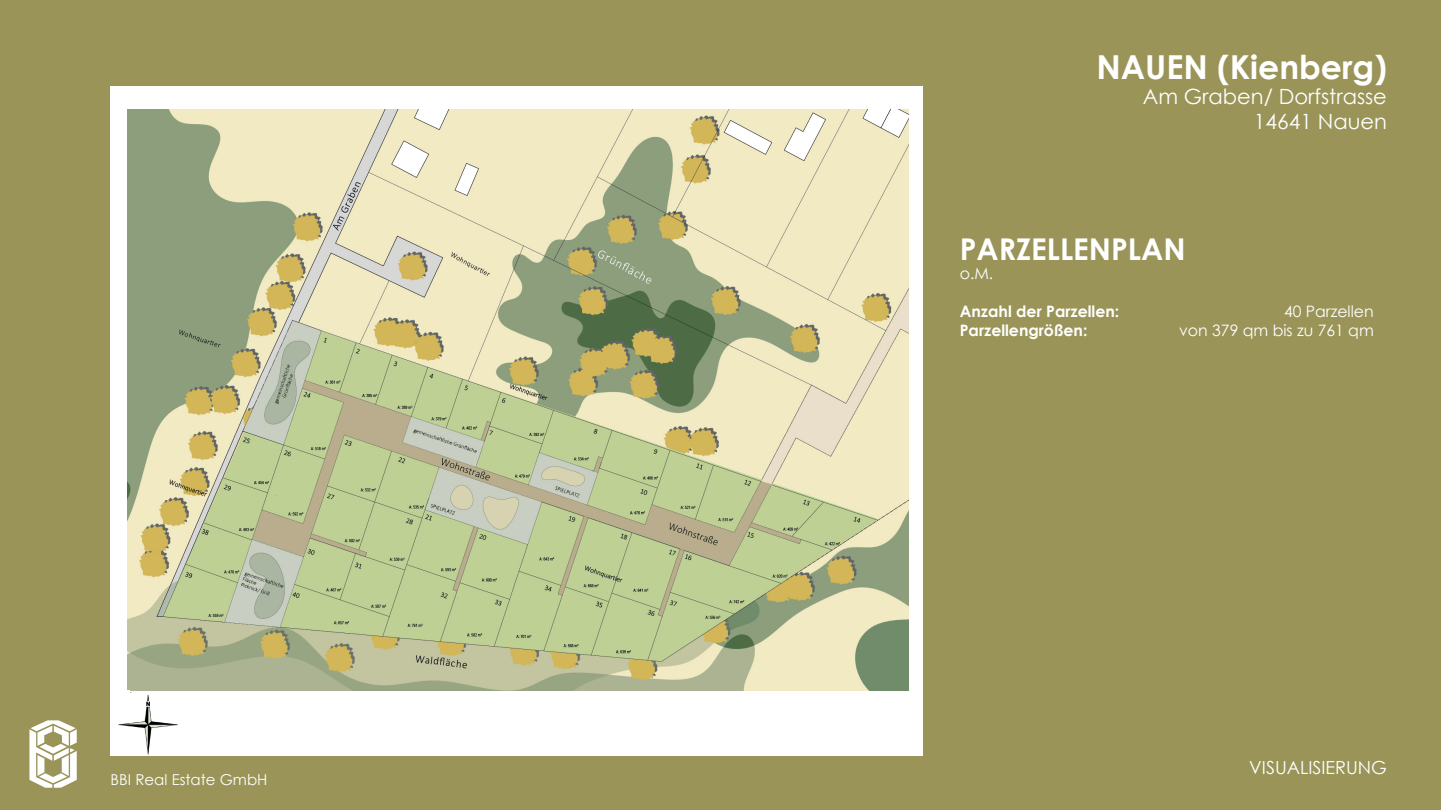
<style>
.page{position:relative;width:1441px;height:810px;background:#fff}
.page>*{position:absolute;margin:0;border:0;box-sizing:border-box;transform-origin:0 0}
.t1{font:700 33px "Century Gothic";color:#fff}
.t2{font:700 30px "Century Gothic";color:#fff}
.t3{font:21px "Century Gothic";color:#fff}
.t4{font:18px "Century Gothic";color:#fff}
.t5{font:700 15.75px "Century Gothic";color:#fff}
.t6{font:15.75px "Century Gothic";color:#fff}
.t7{font:15px "Century Gothic";color:#fff}
</style>
<div class="page">
<div style="left:0;top:0;width:1440px;height:810px;background:#9a9458"></div>
<div style="left:111px;top:86px;width:812px;height:670px;background:#fff"></div>
<img style="left:128px;top:110px;width:780px;height:580px">
<img style="left:118px;top:694px;width:60px;height:61px">
<div style="left:114px;top:690px;width:16px;height:8px;background:#fff"></div>
<svg style="left:29px;top:720px;width:48px;height:68px"></svg>
<p class="t7" style="left:111px;top:769px;width:158px">BBI Real Estate GmbH</p>
<p class="t1" style="left:1096px;top:42px;width:292px">NAUEN (Kienberg)</p>
<p class="t3" style="left:1142px;top:82px;width:245px">Am Graben/ Dorfstrasse</p>
<p class="t3" style="left:1253px;top:107px;width:135px">14641 Nauen</p>
<p class="t2" style="left:959px;top:226px;width:227px">PARZELLENPLAN</p>
<p class="t6" style="left:959px;top:262px;width:35px">o.M.</p>
<p class="t5" style="left:959px;top:299px;width:161px">Anzahl der Parzellen:</p>
<p class="t6" style="left:1283px;top:300px;width:91px">40 Parzellen</p>
<p class="t5" style="left:959px;top:318px;width:129px">Parzellengrößen:</p>
<p class="t6" style="left:1179px;top:319px;width:196px">von 379 qm bis zu 761 qm</p>
<p class="t4" style="left:1249px;top:755px;width:139px">VISUALISIERUNG</p>
</div>
